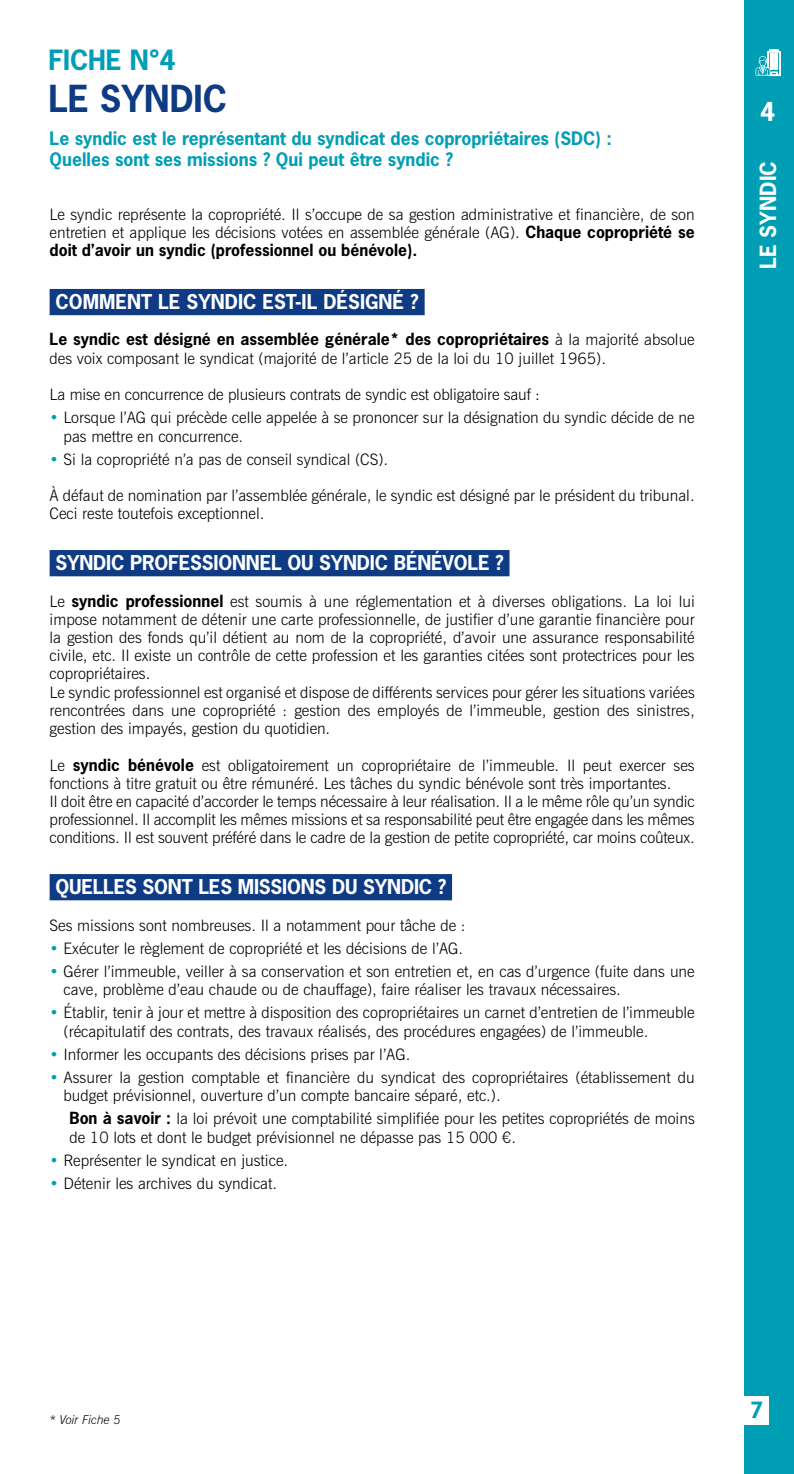
<style>
.page{position:relative;width:794px;height:1474px;background:#fff}
.page>*{position:absolute;margin:0;border:0;box-sizing:border-box;transform-origin:0 0}
.t1{font:700 35px "News Gothic Std";color:#0e3b83}
.t2{font:700 26.25px "News Gothic Std";color:#009eb5}
.t3{font:700 24.5px "News Gothic Std";color:#fff}
.t4{font:700 21px "News Gothic Std";color:#fff}
.t5{font:700 21px "News Gothic Std";color:#009eb5}
.t6{font:700 19.25px "News Gothic Std";letter-spacing:-.01em;color:#fff}
.t7{font:700 17.5px/21px "News Gothic Std";color:#009eb5}
.t8{font:300 15.75px/18.2px "News Gothic BT";color:#000}
.t9{font:700 15.75px "News Gothic Std";color:#000}
.t10{font:italic 300 12.25px "News Gothic BT";color:#000}
.s1{font-family:"News Gothic Std";font-weight:700}
.s2{font-family:"News Gothic BT";font-weight:300}
.s3{color:#009eb5}
</style>
<div class="page">
<div style="left:744px;top:0;width:50px;height:1473px;background:#009eb5"></div>
<div style="left:694px;top:1395px;width:75px;height:29px;background:#fff"></div>
<div style="left:50px;top:289px;width:374px;height:26px;background:#0e3b83"></div>
<div style="left:50px;top:550px;width:459px;height:26px;background:#0e3b83"></div>
<div style="left:50px;top:874px;width:402px;height:26px;background:#0e3b83"></div>
<svg style="left:755px;top:50px;width:25px;height:26px"></svg>
<h2 class="t2" style="left:48px;top:43px;width:129px">FICHE N°4</h2>
<h1 class="t1" style="left:48px;top:75px;width:180px">LE SYNDIC</h1>
<p class="t7" style="left:50px;top:128px;width:564px">Le syndic est le représentant du syndicat des copropriétaires (SDC) :<br>Quelles sont ses missions ? Qui peut être syndic ?</p>
<p class="t8" style="left:50px;top:205px;width:646px">Le syndic représente la copropriété. Il s’occupe de sa gestion administrative et financière, de son entretien et applique les décisions votées en assemblée générale (AG). <span class="s1">Chaque copropriété se</span></p>
<p class="t9" style="left:50px;top:240px;width:369px">doit d’avoir un syndic (professionnel ou bénévole).</p>
<p class="t6" style="left:56px;top:289px;width:364px">COMMENT LE SYNDIC EST-IL DÉSIGNÉ ?</p>
<p class="t9" style="left:50px;top:329px;width:646px">Le syndic est désigné en assemblée générale* des copropriétaires <span class="s2">à la majorité absolue</span></p>
<p class="t8" style="left:50px;top:349px;width:558px">des voix composant le syndicat (majorité de l’article 25 de la loi du 10 juillet 1965).</p>
<p class="t8" style="left:50px;top:385px;width:492px">La mise en concurrence de plusieurs contrats de syndic est obligatoire sauf :</p>
<p class="t8" style="left:64px;top:408px;width:632px;text-indent:-14px"><span class="s3">•</span> Lorsque l’AG qui précède celle appelée à se prononcer sur la désignation du syndic décide de ne pas mettre en concurrence.</p>
<p class="t8" style="left:50px;top:450px;width:340px"><span class="s3">•</span> Si la copropriété n’a pas de conseil syndical (CS).</p>
<p class="t8" style="left:50px;top:486px;width:646px">À défaut de nomination par l’assemblée générale, le syndic est désigné par le président du tribunal.<br>Ceci reste toutefois exceptionnel.</p>
<p class="t6" style="left:55px;top:550px;width:450px">SYNDIC PROFESSIONNEL OU SYNDIC BÉNÉVOLE ?</p>
<p class="t8" style="left:50px;top:592px;width:646px">Le <span class="s1">syndic professionnel</span> est soumis à une réglementation et à diverses obligations. La loi lui impose notamment de détenir une carte professionnelle, de justifier d’une garantie financière pour la gestion des fonds qu’il détient au nom de la copropriété, d’avoir une assurance responsabilité civile, etc. Il existe un contrôle de cette profession et les garanties citées sont protectrices pour les copropriétaires.<br>Le syndic professionnel est organisé et dispose de différents services pour gérer les situations variées rencontrées dans une copropriété : gestion des employés de l’immeuble, gestion des sinistres, gestion des impayés, gestion du quotidien.</p>
<p class="t8" style="left:50px;top:755px;width:646px">Le <span class="s1">syndic bénévole</span> est obligatoirement un copropriétaire de l’immeuble. Il peut exercer ses fonctions à titre gratuit ou être rémunéré. Les tâches du syndic bénévole sont très importantes.<br>Il doit être en capacité d’accorder le temps nécessaire à leur réalisation. Il a le même rôle qu’un syndic professionnel. Il accomplit les mêmes missions et sa responsabilité peut être engagée dans les mêmes conditions. Il est souvent préféré dans le cadre de la gestion de petite copropriété, car moins coûteux.</p>
<p class="t6" style="left:55px;top:874px;width:392px">QUELLES SONT LES MISSIONS DU SYNDIC ?</p>
<p class="t8" style="left:50px;top:915px;width:417px">Ses missions sont nombreuses. Il a notamment pour tâche de :</p>
<p class="t8" style="left:50px;top:939px;width:415px"><span class="s3">•</span> Exécuter le règlement de copropriété et les décisions de l’AG.</p>
<p class="t8" style="left:64px;top:962px;width:632px;text-indent:-14px"><span class="s3">•</span> Gérer l’immeuble, veiller à sa conservation et son entretien et, en cas d’urgence (fuite dans une cave, problème d’eau chaude ou de chauffage), faire réaliser les travaux nécessaires.</p>
<p class="t8" style="left:64px;top:1003px;width:632px;text-indent:-14px"><span class="s3">•</span> Établir, tenir à jour et mettre à disposition des copropriétaires un carnet d’entretien de l’immeuble (récapitulatif des contrats, des travaux réalisés, des procédures engagées) de l’immeuble.</p>
<p class="t8" style="left:50px;top:1044px;width:362px"><span class="s3">•</span> Informer les occupants des décisions prises par l’AG.</p>
<p class="t8" style="left:64px;top:1068px;width:632px;text-indent:-14px"><span class="s3">•</span> Assurer la gestion comptable et financière du syndicat des copropriétaires (établissement du budget prévisionnel, ouverture d’un compte bancaire séparé, etc.).</p>
<p class="t8" style="left:69px;top:1109px;width:627px"><span class="s1">Bon à savoir :</span> la loi prévoit une comptabilité simplifiée pour les petites copropriétés de moins de 10 lots et dont le budget prévisionnel ne dépasse pas 15 000 €.</p>
<p class="t8" style="left:50px;top:1150px;width:240px"><span class="s3">•</span> Représenter le syndicat en justice.</p>
<p class="t8" style="left:50px;top:1174px;width:229px"><span class="s3">•</span> Détenir les archives du syndicat.</p>
<h3 class="t3" style="left:760px;top:95px;width:17px">4</h3>
<h3 class="t4" style="left:754px;top:268px;width:109px;rotate:-90deg">LE SYNDIC</h3>
<p class="t10" style="left:50px;top:1412px;width:73px">* Voir Fiche 5</p>
<h3 class="t5" style="left:750px;top:1396px;width:15px">7</h3>
</div>
